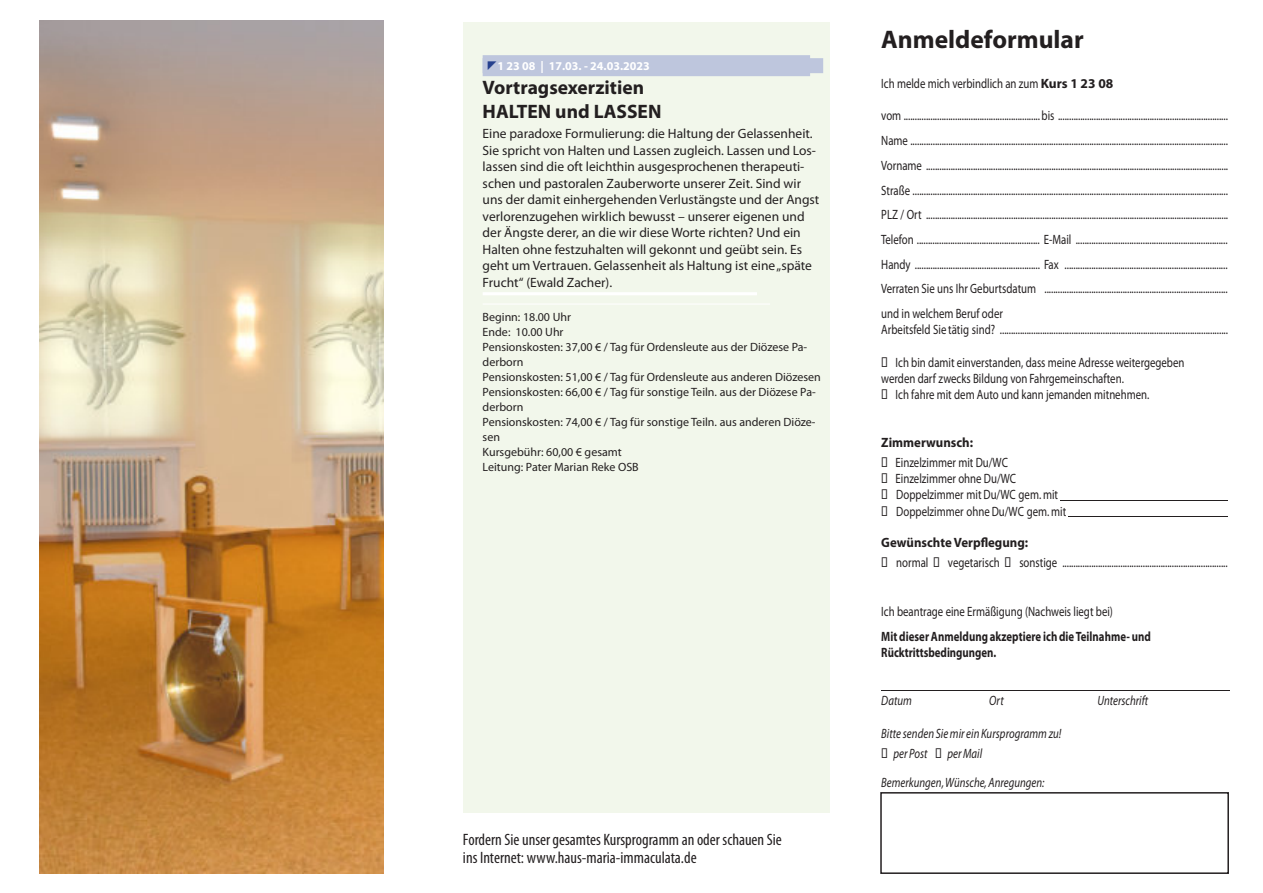
<style>
.page{position:relative;width:1263px;height:893px;background:#fff}
.page>*{position:absolute;margin:0;border:0;box-sizing:border-box;transform-origin:0 0}
.t1{font:700 25.5px "Myriad Pro";color:#231f20}
.t2{font:700 19.5px/23.7px "Myriad Pro";color:#231f20}
.t3{font:condensed 16.5px/18px "Myriad Pro";color:#231f20}
.t4{font:13.5px/24.8px "Myriad Pro";color:#231f20;text-align:justify;scale:.8 1}
.t5{font:13.5px/16.5px "Myriad Pro";color:#231f20}
.t6{font:italic 13.5px/20.4px "Myriad Pro";color:#231f20;scale:.8 1}
.t7{font:700 13.5px/16.2px "Myriad Pro";color:#231f20;scale:.8 1}
.t8{font:700 13.5px "Myriad Pro";color:#231f20;scale:.95 1}
.t9{font:12px/15px "Myriad Pro";color:#231f20}
.t10{font:700 12px "Myriad Pro";color:#fff}
.s1{font-weight:700}
</style>
<div class="page">
<div style="left:463px;top:22px;width:366px;height:791px;background:#f2f7eb"></div>
<hr style="left:1060px;top:500px;width:168px;height:1px;background:#231f20">
<hr style="left:1068px;top:517px;width:160px;height:1px;background:#231f20">
<hr style="left:881px;top:690px;width:348px;height:1px;background:#231f20">
<div style="left:880px;top:792px;width:349px;height:82px;border:2px solid #231f20"></div>
<div style="left:483px;top:55px;width:327px;height:21px;background:#bec6dd"></div>
<hr style="left:483px;top:292px;width:274px;height:3px;background:#fff">
<div style="left:483px;top:58px;width:340px;height:15px;background:#bec6dd"></div>
<hr style="left:483px;top:303px;width:287px;height:2px;background:#fff">
<img style="left:40px;top:21px;width:344px;height:852px">
<p class="t10" style="left:497px;top:61px;width:154px">1 23 08 | 17.03. - 24.03.2023</p>
<h2 class="t2" style="left:483px;top:77px;width:180px">Vortragsexerzitien<br>HALTEN und LASSEN</h2>
<p class="t5" style="left:483px;top:127px;width:338px">Eine paradoxe Formulierung: die Haltung der Gelassenheit.<br>Sie spricht von Halten und Lassen zugleich. Lassen und Los&shy;lassen sind die oft leichthin ausgesprochenen therapeuti&shy;schen und pastoralen Zauberworte unserer Zeit. Sind wir uns der damit einhergehenden Verlustängste und der Angst verlorenzugehen wirklich bewusst – unserer eigenen und der Ängste derer, an die wir diese Worte richten? Und ein Halten ohne festzuhalten will gekonnt und geübt sein. Es geht um Vertrauen. Gelassenheit als Haltung ist eine„späte Frucht“ (Ewald Zacher).</p>
<p class="t9" style="left:483px;top:311px;width:340px">Beginn: 18.00 Uhr<br>Ende: 10.00 Uhr<br>Pensionskosten: 37,00 € / Tag für Ordensleute aus der Diözese Pa&shy;derborn<br>Pensionskosten: 51,00 € / Tag für Ordensleute aus anderen Diözesen Pensionskosten: 66,00 € / Tag für sonstige Teiln. aus der Diözese Pa&shy;derborn<br>Pensionskosten: 74,00 € / Tag für sonstige Teiln. aus anderen Diöze&shy;sen<br>Kursgebühr: 60,00 € gesamt<br>Leitung: Pater Marian Reke OSB</p>
<p class="t3" style="left:463px;top:832px;width:320px">Fordern Sie unsergesamtes Kursprogramm an oder schauen Sie ins Internet: www.haus-maria-immaculata.de</p>
<h1 class="t1" style="left:881px;top:29px;width:204px">Anmeldeformular</h1>
<p class="t4" style="left:881px;top:72px;width:292px">Ich melde mich verbindlich an zum <span class="s1">Kurs 1 23 08</span></p>
<p class="t4" style="left:881px;top:105px;width:435px">vom .............................................................bis ............................................................................<br>Name ..............................................................................................................................................<br>Vorname .......................................................................................................................................<br>Straße .............................................................................................................................................<br>PLZ / Ort .......................................................................................................................................<br>Telefon ....................................................... E-Mail ....................................................................<br>Handy ........................................................ Fax .........................................................................<br>Verraten Sie uns Ihr Geburtsdatum .................................................................................. und in welchem Beruf oder</p>
<p class="t4" style="left:881px;top:319px;width:435px">Arbeitsfeld Sie tätig sind? ......................................................................................................</p>
<p class="t4" style="left:896px;top:351px;width:363px">Ich bin damit einverstanden, dass meine Adresse weitergegeben</p>
<p class="t4" style="left:881px;top:367px;width:305px">werden darf zwecks Bildung von Fahrgemeinschaften.</p>
<p class="t4" style="left:896px;top:383px;width:319px">Ich fahre mit dem Auto und kann jemanden mitnehmen.</p>
<p class="t8" style="left:881px;top:436px;width:98px">Zimmerwunsch:</p>
<p class="t4" style="left:896px;top:455px;width:215px;line-height:16.2px;text-align:left">Einzelzimmer mit Du/WC<br>Einzelzimmer ohne Du/WC<br>Doppelzimmer mit Du/WC gem. mit<br>Doppelzimmer ohne Du/WC gem. mit</p>
<p class="t8" style="left:881px;top:537px;width:156px">GewünschteVerpflegung:</p>
<p class="t4" style="left:896px;top:551px;width:42px">normal</p>
<p class="t4" style="left:948px;top:551px;width:66px">vegetarisch</p>
<p class="t4" style="left:1019px;top:551px;width:262px">sonstige ..........................................................................</p>
<p class="t4" style="left:881px;top:600px;width:291px">Ich beantrage eine Ermäßigung (Nachweis liegt bei)</p>
<p class="t7" style="left:881px;top:629px;width:339px">Mit dieser Anmeldung akzeptiere ich dieTeilnahme- und<br>Rücktrittsbedingungen.</p>
<p class="t6" style="left:881px;top:692px;width:40px">Datum</p>
<p class="t6" style="left:989px;top:692px;width:20px">Ort</p>
<p class="t6" style="left:1097px;top:692px;width:65px">Unterschrift</p>
<p class="t6" style="left:893px;top:724px;width:212px;text-indent:-12px">Bitte senden Sie mir ein Kursprogramm zu! per Post</p>
<p class="t6" style="left:881px;top:740px;width:206px;line-height:29px;text-align:center">perMail<br>Bemerkungen,Wünsche, Anregungen:</p>
</div>
